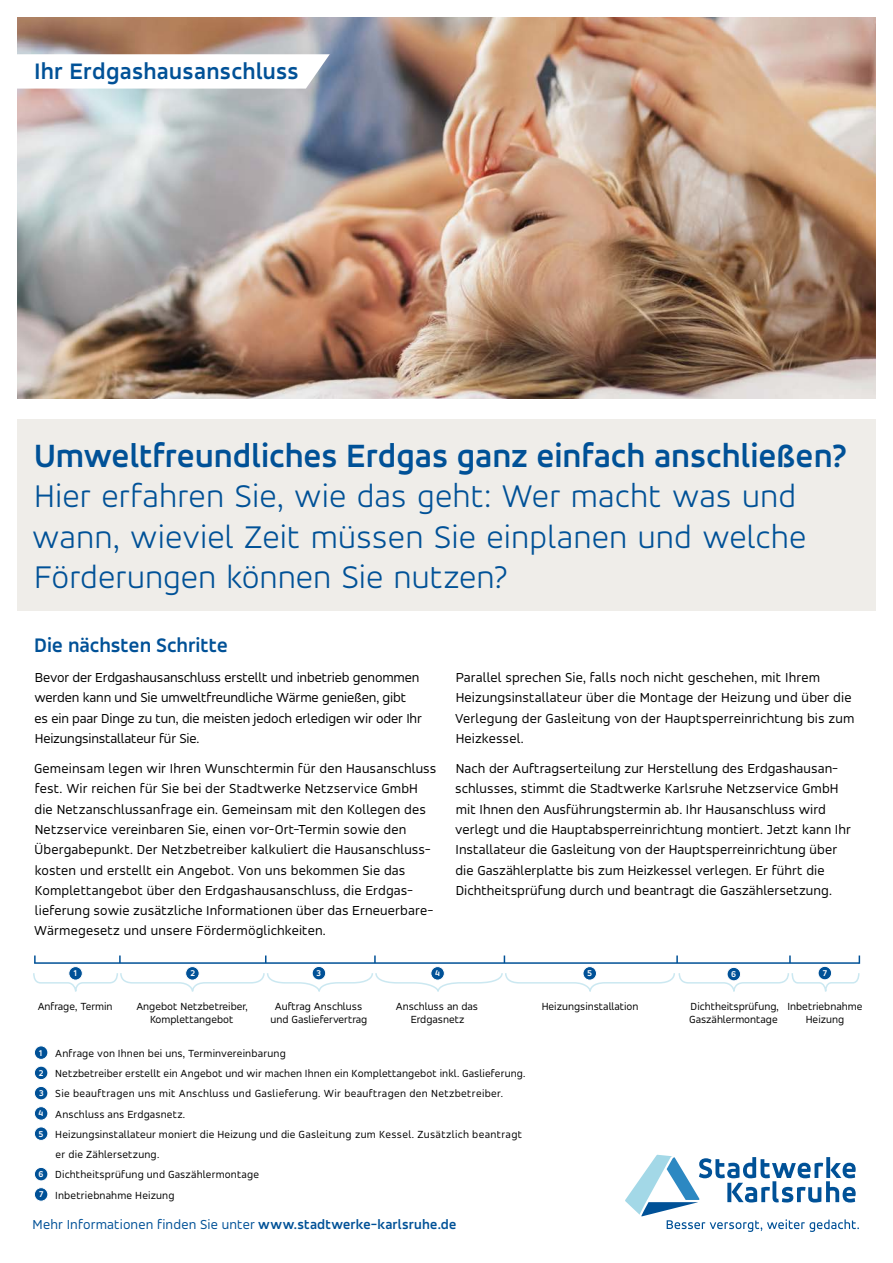
<style>
.page{position:relative;width:893px;height:1263px;background:#fff}
.page>*{position:absolute;margin:0;border:0;box-sizing:border-box;transform-origin:0 0}
.t1{font:300 34.5px/40.5px "Accord Alternate";letter-spacing:.005em;color:#005197}
.t2{font:700 34.5px "Accord Alternate";color:#005197}
.t3{font:700 24px "Accord";letter-spacing:.015em;color:#005197}
.t4{font:700 21px "Accord";color:#005197}
.t5{font:14.25px/20.2px "Accord";letter-spacing:.005em;color:#000}
.t6{font:14.25px "Accord";letter-spacing:.01em;color:#005197}
.t7{font:11.25px/13.5px "Accord";letter-spacing:.01em;color:#000;text-align:center}
.t8{font:11.25px "Accord";letter-spacing:.03em;color:#000}
.t9{font:700 9px "Accord";color:#fff}
.s1{font-weight:700;font-size:9px;color:#fff}
.s2{font-weight:700}
</style>
<div class="page">
<div style="left:17px;top:420px;width:859px;height:191px;background:#efede9"></div>
<img style="left:18px;top:18px;width:857px;height:381px">
<svg style="left:18px;top:54px;width:312px;height:35px"></svg>
<div style="left:34px;top:1046px;width:14px;height:13px;background:#005197;border-radius:50%"></div>
<div style="left:34px;top:1045px;width:14px;height:15px;border:1px solid #fff;border-radius:50%"></div>
<div style="left:34px;top:1066px;width:14px;height:14px;background:#005197;border-radius:50%"></div>
<div style="left:34px;top:1066px;width:14px;height:14px;border:1px solid #fff;border-radius:50%"></div>
<div style="left:34px;top:1086px;width:14px;height:14px;background:#005197;border-radius:50%"></div>
<div style="left:34px;top:1086px;width:14px;height:14px;border:1px solid #fff;border-radius:50%"></div>
<div style="left:34px;top:1107px;width:14px;height:13px;background:#005197;border-radius:50%"></div>
<div style="left:34px;top:1106px;width:14px;height:14px;border:1px solid #fff;border-radius:50%"></div>
<div style="left:34px;top:1127px;width:14px;height:13px;background:#005197;border-radius:50%"></div>
<div style="left:34px;top:1126px;width:14px;height:15px;border:1px solid #fff;border-radius:50%"></div>
<div style="left:34px;top:1167px;width:14px;height:14px;background:#005197;border-radius:50%"></div>
<div style="left:34px;top:1167px;width:14px;height:14px;border:1px solid #fff;border-radius:50%"></div>
<div style="left:34px;top:1188px;width:14px;height:13px;background:#005197;border-radius:50%"></div>
<div style="left:34px;top:1187px;width:14px;height:14px;border:1px solid #fff;border-radius:50%"></div>
<hr style="left:34px;top:962px;width:825px;height:2px;background:#005197">
<svg style="left:33px;top:973px;width:827px;height:19px"></svg>
<svg style="left:34px;top:955px;width:2px;height:8px"></svg>
<svg style="left:119px;top:955px;width:2px;height:8px"></svg>
<svg style="left:374px;top:955px;width:2px;height:8px"></svg>
<svg style="left:676px;top:955px;width:2px;height:8px"></svg>
<svg style="left:789px;top:955px;width:2px;height:8px"></svg>
<div style="left:69px;top:966px;width:13px;height:14px;background:#005197;border-radius:50%"></div>
<div style="left:68px;top:966px;width:15px;height:14px;border:1px solid #fff;border-radius:50%"></div>
<div style="left:186px;top:966px;width:13px;height:14px;background:#005197;border-radius:50%"></div>
<div style="left:185px;top:966px;width:15px;height:14px;border:1px solid #fff;border-radius:50%"></div>
<div style="left:583px;top:966px;width:13px;height:14px;background:#005197;border-radius:50%"></div>
<div style="left:583px;top:966px;width:14px;height:14px;border:1px solid #fff;border-radius:50%"></div>
<div style="left:312px;top:966px;width:14px;height:14px;background:#005197;border-radius:50%"></div>
<div style="left:312px;top:966px;width:14px;height:14px;border:1px solid #fff;border-radius:50%"></div>
<div style="left:431px;top:966px;width:13px;height:14px;background:#005197;border-radius:50%"></div>
<div style="left:430px;top:966px;width:15px;height:14px;border:1px solid #fff;border-radius:50%"></div>
<div style="left:727px;top:967px;width:14px;height:14px;background:#005197;border-radius:50%"></div>
<div style="left:727px;top:967px;width:14px;height:14px;border:1px solid #fff;border-radius:50%"></div>
<div style="left:818px;top:966px;width:14px;height:14px;background:#005197;border-radius:50%"></div>
<div style="left:818px;top:966px;width:14px;height:14px;border:1px solid #fff;border-radius:50%"></div>
<svg style="left:625px;top:1155px;width:234px;height:77px"></svg>
<h2 class="t3" style="left:34px;top:57px;width:266px">Ihr Erdgashausanschluss</h2>
<h1 class="t2" style="left:34px;top:435px;width:814px">Umweltfreundliches Erdgas ganz einfach anschließen?</h1>
<h1 class="t1" style="left:32px;top:475px;width:776px">Hier erfahren Sie, wie das geht: Wer macht was und wann, wieviel Zeit müssen Sie einplanen und welche<br>Förderungen können Sie nutzen?</h1>
<h3 class="t4" style="left:34px;top:632px;width:195px">Die nächsten Schritte</h3>
<p class="t5" style="left:34px;top:667px;width:389px">Bevor der Erdgashausanschluss erstellt und inbetrieb genommen werden kann und Sie umweltfreundliche Wärme genießen, gibt es ein paar Dinge zu tun, die meisten jedoch erledigen wir oder Ihr Heizungsinstallateur für Sie.</p>
<p class="t5" style="left:34px;top:758px;width:404px">Gemeinsam legen wir Ihren Wunschtermin für den Hausanschluss fest. Wir reichen für Sie bei der Stadtwerke Netzservice GmbH die Netzanschlussanfrage ein. Gemeinsam mit den Kollegen des Netzservice vereinbaren Sie, einen vor-Ort-Termin sowie den Übergabepunkt. Der Netzbetreiber kalkuliert die Hausanschluss&shy;kosten und erstellt ein Angebot. Von uns bekommen Sie das Komplettangebot über den Erdgashausanschluss, die Erdgas&shy;lieferung sowie zusätzliche Informationen über das Erneuerbare-Wärmegesetz und unsere Fördermöglichkeiten.</p>
<p class="t5" style="left:455px;top:667px;width:401px">Parallel sprechen Sie, falls noch nicht geschehen, mit Ihrem Heizungsinstallateur über die Montage der Heizung und über die Verlegung der Gasleitung von der Hauptsperreinrichtung bis zum Heizkessel.</p>
<p class="t5" style="left:455px;top:758px;width:397px">Nach der Auftragserteilung zur Herstellung des Erdgashausan&shy;schlusses, stimmt die Stadtwerke Karlsruhe Netzservice GmbH mit Ihnen den Ausführungstermin ab. Ihr Hausanschluss wird verlegt und die Hauptabsperreinrichtung montiert. Jetzt kann Ihr Installateur die Gasleitung von der Hauptsperreinrichtung über die Gaszählerplatte bis zum Heizkessel verlegen. Er führt die Dichtheitsprüfung durch und beantragt die Gaszählersetzung.</p>
<p class="t9" style="left:823px;top:967px;width:6px">7</p>
<p class="t9" style="left:74px;top:968px;width:5px">1</p>
<p class="t9" style="left:190px;top:968px;width:6px">2</p>
<p class="t9" style="left:317px;top:968px;width:6px">3</p>
<p class="t9" style="left:435px;top:968px;width:6px">4</p>
<p class="t9" style="left:587px;top:968px;width:7px">5</p>
<p class="t9" style="left:731px;top:968px;width:6px">6</p>
<p class="t7" style="left:270px;top:999px;width:98px">Auftrag Anschluss und Gasliefervertrag</p>
<p class="t7" style="left:396px;top:999px;width:84px">Anschluss an das<br>Erdgasnetz</p>
<p class="t7" style="left:787px;top:999px;width:76px">Inbetriebnahme<br>Heizung</p>
<p class="t7" style="left:38px;top:999px;width:76px">Anfrage, Termin</p>
<p class="t7" style="left:136px;top:999px;width:113px">Angebot Netzbetreiber,</p>
<p class="t7" style="left:542px;top:999px;width:98px">Heizungsinstallation</p>
<p class="t7" style="left:150px;top:1012px;width:85px">Komplettangebot</p>
<p class="t7" style="left:689px;top:999px;width:91px;text-align:left">Dichtheitsprüfung,<br>Gaszählermontage</p>
<p class="t7" style="left:39px;top:1046px;width:248px"><span class="s1">1</span> Anfrage von Ihnen bei uns, Terminvereinbarung</p>
<p class="t7" style="left:39px;top:1066px;width:488px"><span class="s1">2</span> Netzbetreiber erstellt ein Angebot und wir machen Ihnen ein Komplettangebot inkl. Gaslieferung.</p>
<p class="t8" style="left:39px;top:1087px;width:465px"><span class="s1">3</span> Sie beauftragen uns mit Anschluss und Gaslieferung. Wir beauftragen den Netzbetreiber.</p>
<p class="t7" style="left:39px;top:1107px;width:148px"><span class="s1">4</span> Anschluss ans Erdgasnetz.</p>
<p class="t7" style="left:39px;top:1127px;width:485px"><span class="s1">5</span> Heizungsinstallateur moniert die Heizung und die Gasleitung zum Kessel. Zusätzlich beantragt</p>
<p class="t7" style="left:56px;top:1147px;width:105px">er die Zählersetzung.</p>
<p class="t7" style="left:39px;top:1168px;width:222px"><span class="s1">6</span> Dichtheitsprüfung und Gaszählermontage</p>
<p class="t7" style="left:39px;top:1188px;width:137px"><span class="s1">7</span> Inbetriebnahme Heizung</p>
<p class="t6" style="left:33px;top:1216px;width:425px">Mehr Informationen finden Sie unter <span class="s2">www.stadtwerke-karlsruhe.de</span></p>
</div>
